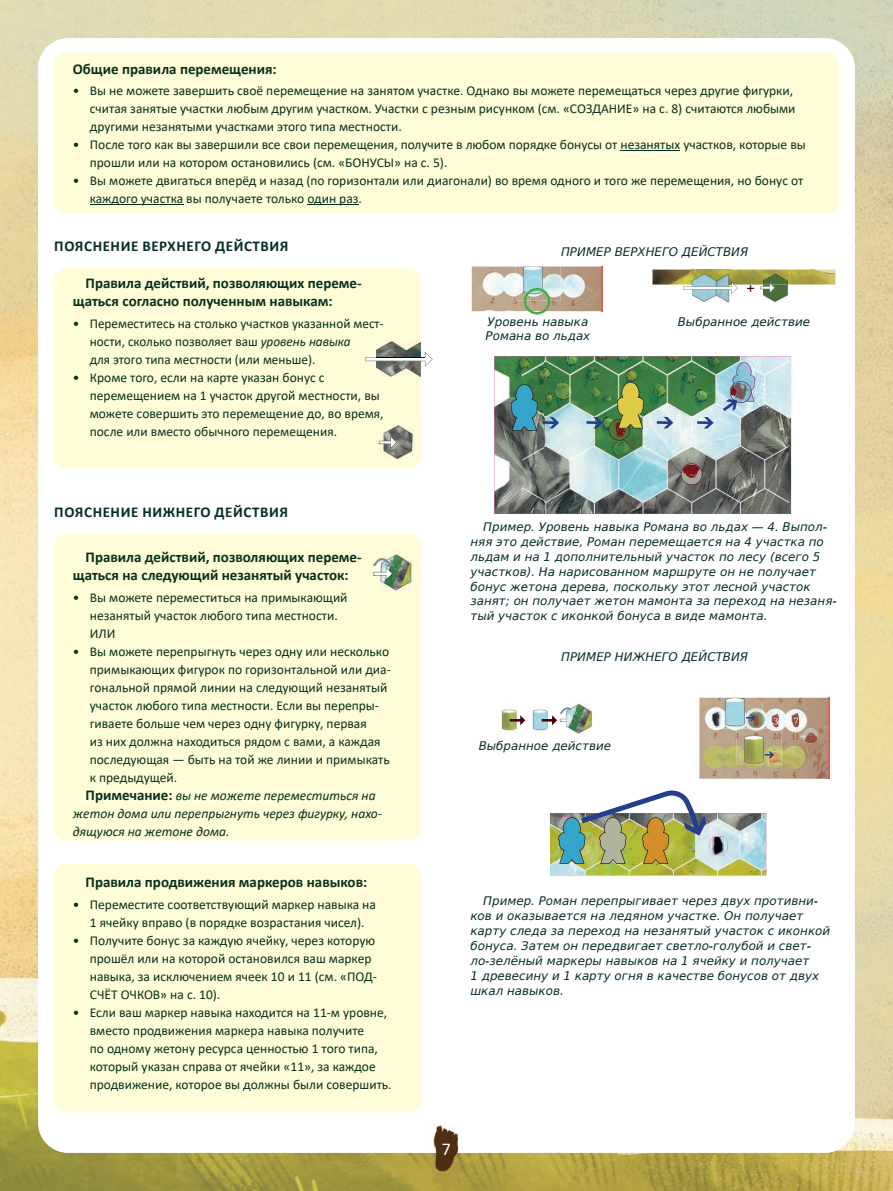
<style>
.page{position:relative;width:893px;height:1191px;background:#fff}
.page>*{position:absolute;margin:0;border:0;box-sizing:border-box;transform-origin:0 0}
.t1{font:18px "Calibri";color:#fff}
.t2{font:700 15px/18px "Calibri";color:#072f1d}
.t3{font:700 15px "Calibri";letter-spacing:.04em;color:#072f1d}
.t4{font:13.5px/18px "Calibri";color:#072f1d}
.t5{font:italic 13.5px "Calibri";color:#072f1d}
.t6{font:italic 11.85px/14.9px "DejaVu Sans";color:#072f1d}
.s1{font-style:italic}
.s2{font-weight:700;font-style:normal;font-size:15px}
</style>
<div class="page">
<div style="left:839px;top:41px;width:54px;height:42px;background:#d0d4b9"></div>
<img style="left:0;top:83px;width:50px;height:1108px">
<img style="left:843px;top:83px;width:50px;height:1108px">
<img style="left:50px;top:1147px;width:53px;height:44px">
<img style="left:789px;top:1147px;width:54px;height:44px">
<img style="left:103px;top:1152px;width:686px;height:39px">
<div style="left:38px;top:38px;width:817px;height:1114px;background:#fff;border-radius:30px"></div>
<div style="left:54px;top:53px;width:785px;height:161px;background:#fffcd8;border-radius:13px"></div>
<div style="left:54px;top:268px;width:367px;height:200px;background:#fffcd8;border-radius:13px"></div>
<div style="left:54px;top:533px;width:367px;height:307px;background:#fffcd8;border-radius:13px"></div>
<img style="left:422px;top:1125px;width:50px;height:46px">
<img style="left:652px;top:269px;width:183px;height:15px">
<img style="left:692px;top:294px;width:38px;height:9px">
<img style="left:692px;top:269px;width:39px;height:13px">
<img style="left:763px;top:284px;width:27px;height:18px">
<img style="left:763px;top:269px;width:27px;height:15px">
<svg style="left:760px;top:283px;width:15px;height:10px"></svg>
<svg style="left:683px;top:282px;width:55px;height:12px"></svg>
<img style="left:472px;top:266px;width:131px;height:45px">
<img style="left:516px;top:266px;width:44px;height:34px">
<img style="left:526px;top:276px;width:16px;height:12px">
<div style="left:54px;top:863px;width:368px;height:249px;background:#fffcd8;border-radius:13px"></div>
<img style="left:699px;top:697px;width:131px;height:81px">
<img style="left:818px;top:727px;width:1px;height:17px">
<img style="left:711px;top:726px;width:7px;height:2px">
<img style="left:708px;top:711px;width:10px;height:15px">
<img style="left:767px;top:713px;width:16px;height:14px">
<img style="left:788px;top:713px;width:15px;height:14px">
<svg style="left:771px;top:718px;width:7px;height:10px"></svg>
<svg style="left:791px;top:717px;width:27px;height:27px"></svg>
<img style="left:769px;top:751px;width:13px;height:15px">
<img style="left:718px;top:697px;width:45px;height:31px">
<img style="left:748px;top:711px;width:15px;height:3px">
<svg style="left:721px;top:714px;width:2px;height:10px"></svg>
<img style="left:532px;top:709px;width:16px;height:23px">
<img style="left:501px;top:709px;width:17px;height:22px">
<svg style="left:509px;top:715px;width:16px;height:10px"></svg>
<img style="left:737px;top:729px;width:44px;height:36px">
<img style="left:769px;top:764px;width:12px;height:1px">
<img style="left:766px;top:748px;width:14px;height:3px">
<svg style="left:746px;top:714px;width:19px;height:14px"></svg>
<svg style="left:765px;top:751px;width:16px;height:13px"></svg>
<svg style="left:524px;top:288px;width:26px;height:26px"></svg>
<hr style="left:620px;top:150px;width:60px;height:1px;background:#072f1d">
<hr style="left:90px;top:204px;width:93px;height:1px;background:#072f1d">
<hr style="left:307px;top:204px;width:52px;height:1px;background:#072f1d">
<img style="left:376px;top:341px;width:45px;height:16px">
<img style="left:376px;top:362px;width:45px;height:15px">
<img style="left:424px;top:352px;width:9px;height:14px">
<img style="left:376px;top:361px;width:45px;height:1px">
<img style="left:365px;top:357px;width:56px;height:4px">
<img style="left:494px;top:356px;width:297px;height:158px">
<svg style="left:681px;top:463px;width:21px;height:22px"></svg>
<svg style="left:609px;top:382px;width:36px;height:58px"></svg>
<svg style="left:510px;top:384px;width:49px;height:47px"></svg>
<svg style="left:586px;top:417px;width:17px;height:11px"></svg>
<svg style="left:657px;top:417px;width:16px;height:11px"></svg>
<svg style="left:697px;top:417px;width:17px;height:11px"></svg>
<img style="left:732px;top:362px;width:24px;height:39px">
<svg style="left:723px;top:381px;width:28px;height:30px"></svg>
<img style="left:383px;top:425px;width:30px;height:34px">
<svg style="left:378px;top:436px;width:19px;height:12px"></svg>
<img style="left:380px;top:554px;width:32px;height:37px">
<svg style="left:373px;top:558px;width:20px;height:22px"></svg>
<img style="left:566px;top:704px;width:26px;height:30px">
<svg style="left:541px;top:707px;width:35px;height:18px"></svg>
<img style="left:550px;top:790px;width:216px;height:85px">
<p class="t2" style="left:73px;top:60px;width:205px">Общие правила перемещения:</p>
<p class="t4" style="left:90px;top:81px;width:707px;text-indent:-17px">• Вы не можете завершить своё перемещение на занятом участке. Однако вы можете перемещаться через другие фигурки, считая занятые участки любым другим участком. Участки с резным рисунком (см. «СОЗДАНИЕ» на с. 8) считаются любыми другими незанятыми участками этого типа местности.</p>
<p class="t4" style="left:90px;top:135px;width:717px;text-indent:-17px">• После того как вы завершили все свои перемещения, получите в любом порядке бонусы от незанятых участков, которые вы прошли или на котором остановились (см. «БОНУСЫ» на с. 5).</p>
<p class="t4" style="left:90px;top:171px;width:715px;text-indent:-17px">• Вы можете двигаться вперёд и назад (по горизонтали или диагонали) во время одного и того же перемещения, но бонус от каждого участка вы получаете только один раз.</p>
<p class="t3" style="left:54px;top:236px;width:236px">ПОЯСНЕНИЕ ВЕРХНЕГО ДЕЙСТВИЯ</p>
<p class="t6" style="left:561px;top:244px;width:189px">ПРИМЕР ВЕРХНЕГО ДЕЙСТВИЯ</p>
<p class="t2" style="left:73px;top:273px;width:290px;text-indent:13px">Правила действий, позволяющих переме&shy;щаться согласно полученным навыкам:</p>
<p class="t4" style="left:90px;top:314px;width:295px;text-indent:-17px">• Переместитесь на столько участков указанной мест&shy;ности, сколько позволяет ваш <span class="s1">уровень навыка<br></span>для этого типа местности (или меньше).</p>
<p class="t4" style="left:90px;top:368px;width:295px;text-indent:-17px">• Кроме того, если на карте указан бонус с перемещением на 1 участок другой местности, вы можете совершить это перемещение до, во время, после или вместо обычного перемещения.</p>
<p class="t3" style="left:54px;top:501px;width:235px">ПОЯСНЕНИЕ НИЖНЕГО ДЕЙСТВИЯ</p>
<p class="t2" style="left:73px;top:547px;width:290px;text-indent:13px">Правила действий, позволяющих переме&shy;щаться на следующий незанятый участок:</p>
<p class="t4" style="left:90px;top:588px;width:259px;text-indent:-17px">• Вы можете переместиться на примыкающий незанятый участок любого типа местности.<br>ИЛИ</p>
<p class="t4" style="left:73px;top:642px;width:318px">• Вы можете перепрыгнуть через одну или несколько</p>
<p class="t4" style="left:90px;top:660px;width:303px">примыкающих фигурок по горизонтальной или диа-</p>
<p class="t4" style="left:90px;top:678px;width:299px">гональной прямой линии на следующий незанятый</p>
<p class="t4" style="left:90px;top:696px;width:291px">участок любого типа местности. Если вы перепры-</p>
<p class="t4" style="left:90px;top:714px;width:278px">гиваете больше чем через одну фигурку, первая</p>
<p class="t4" style="left:90px;top:732px;width:292px">из них должна находиться рядом с вами, а каждая</p>
<p class="t4" style="left:90px;top:750px;width:301px">последующая — быть на той же линии и примыкать</p>
<p class="t4" style="left:90px;top:768px;width:89px">к предыдущей.</p>
<p class="t5" style="left:86px;top:786px;width:292px"><span class="s2">Примечание:</span> вы не можете переместиться на</p>
<p class="t5" style="left:73px;top:804px;width:311px">жетон дома или перепрыгнуть через фигурку, нахо-</p>
<p class="t5" style="left:73px;top:822px;width:158px">дящуюся на жетоне дома.</p>
<p class="t2" style="left:86px;top:872px;width:283px">Правила продвижения маркеров навыков:</p>
<p class="t4" style="left:73px;top:895px;width:305px;text-align:center">• Переместите соответствующий маркер навыка на<br>1 ячейку вправо (в порядке возрастания чисел).</p>
<p class="t4" style="left:90px;top:931px;width:289px;text-indent:-17px">• Получите бонус за каждую ячейку, через которую прошёл или на которой остановился ваш маркер навыка, за исключением ячеек 10 и 11 (см. «ПОД-СЧЁТ ОЧКОВ» на с. 10).</p>
<p class="t4" style="left:90px;top:1003px;width:303px;text-indent:-17px">• Если ваш маркер навыка находится на 11-м уровне, вместо продвижения маркера навыка получите<br>по одному жетону ресурса ценностью 1 того типа, который указан справа от ячейки «11», за каждое продвижение, которое вы должны были совершить.</p>
<p class="t6" style="left:486px;top:314px;width:106px">Уровень навыка<br>Романа во льдах</p>
<p class="t6" style="left:678px;top:314px;width:134px">Выбранное действие</p>
<p class="t6" style="left:470px;top:519px;width:368px;text-indent:13px">Пример. Уровень навыка Романа во льдах — 4. Выпол&shy;няя это действие, Роман перемещается на 4 участка по льдам и на 1 дополнительный участок по лесу (всего 5 участков). На нарисованном маршруте он не получает бонус жетона дерева, поскольку этот лесной участок занят; он получает жетон мамонта за переход на незаня&shy;тый участок с иконкой бонуса в виде мамонта.</p>
<p class="t6" style="left:561px;top:649px;width:189px">ПРИМЕР НИЖНЕГО ДЕЙСТВИЯ</p>
<p class="t6" style="left:479px;top:738px;width:134px">Выбранное действие</p>
<p class="t6" style="left:470px;top:893px;width:361px;text-indent:13px">Пример. Роман перепрыгивает через двух противни&shy;ков и оказывается на ледяном участке. Он получает карту следа за переход на незанятый участок с иконкой бонуса. Затем он передвигает светло-голубой и свет&shy;ло-зелёный маркеры навыков на 1 ячейку и получает<br>1 древесину и 1 карту огня в качестве бонусов от двух шкал навыков.</p>
<h1 class="t1" style="left:442px;top:1136px;width:11px">7</h1>
</div>
